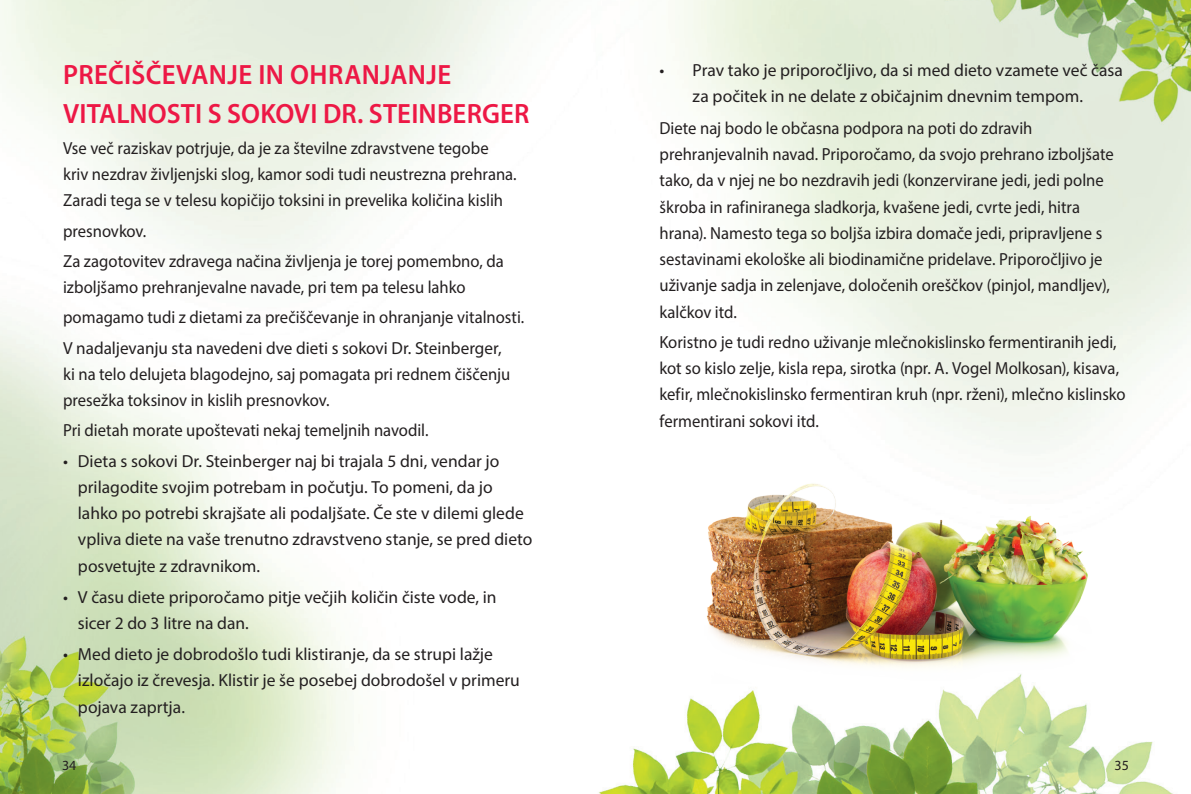
<style>
.page{position:relative;width:1191px;height:794px;background:#fff}
.page>*{position:absolute;margin:0;border:0;box-sizing:border-box;transform-origin:0 0}
.t1{font:600 28px/38.5px "Myriad Pro";letter-spacing:.005em;color:#ed1845;scale:.96 1}
.t2{font:17.5px/26.2px "Myriad Pro";color:#231f20;scale:.95 1}
.t3{font:17.5px/26.2px "Myriad Pro";color:#231f20}
.t4{font:14px "Myriad Pro";color:#231f20}
</style>
<div class="page">
<img style="left:0;top:0;width:1191px;height:794px">
<img style="left:681px;top:439px;width:431px;height:244px">
<h1 class="t1" style="left:63px;top:55px;width:487px">PREČiŠČEVANJE IN OHRANJANJE<br>VITALNOSTI S SOKOVI DR. STEINBERGER</h1>
<p class="t2" style="left:63px;top:135px;width:479px">Vse več raziskav potrjuje, da je za številne zdravstvene tegobe kriv nezdrav življenjski slog, kamor sodi tudi neustrezna prehrana.<br>Zaradi tega se v telesu kopičijo toksini in prevelika količina kislih</p>
<p class="t2" style="left:63px;top:215px;width:465px;line-height:30.3px">presnovkov.<br>Za zagotovitev zdravega načina življenja je torej pomembno, da</p>
<p class="t2" style="left:63px;top:272px;width:487px;line-height:30.3px">izboljšamo prehranjevalne navade, pri tem pa telesu lahko pomagamo tudi z dietami za prečiščevanje in ohranjanje vitalnosti.<br>V nadaljevanju sta navedeni dve dieti s sokovi Dr. Steinberger,</p>
<p class="t2" style="left:63px;top:360px;width:472px">ki na telo delujeta blagodejno, saj pomagata pri rednem čiščenju presežka toksinov in kislih presnovkov.</p>
<p class="t2" style="left:63px;top:417px;width:386px">Pri dietah morate upoštevati nekaj temeljnih navodil.</p>
<p class="t3" style="left:78px;top:447px;width:456px;text-indent:-15px">• Dieta s sokovi Dr. Steinberger naj bi trajala 5 dni, vendar jo prilagodite svojim potrebam in počutju. To pomeni, da jo lahko po potrebi skrajšate ali podaljšate. Če ste v dilemi glede vpliva diete na vaše trenutno zdravstveno stanje, se pred dieto posvetujte z zdravnikom.</p>
<p class="t3" style="left:78px;top:583px;width:420px;text-indent:-15px">• V času diete priporočamo pitje večjih količin čiste vode, in sicer 2 do 3 litre na dan.</p>
<p class="t3" style="left:78px;top:641px;width:443px;text-indent:-15px">• Med dieto je dobrodošlo tudi klistiranje, da se strupi lažje izločajo iz črevesja. Klistir je še posebej dobrodošel v primeru pojava zaprtja.</p>
<p class="t3" style="left:659px;top:57px;width:465px;text-align:center">• Prav tako je priporočljivo, da si med dieto vzamete več časa za počitek in ne delate z običajnim dnevnim tempom.</p>
<p class="t2" style="left:659px;top:115px;width:479px">Diete naj bodo le občasna podpora na poti do zdravih prehranjevalnih navad. Priporočamo, da svojo prehrano izboljšate tako, da v njej ne bo nezdravih jedi (konzervirane jedi, jedi polne škroba in rafiniranega sladkorja, kvašene jedi, cvrte jedi, hitra hrana). Namesto tega so boljša izbira domače jedi, pripravljene s sestavinami ekološke ali biodinamične pridelave. Priporočljivo je uživanje sadja in zelenjave, določenih oreščkov (pinjol, mandljev), kalčkov itd.</p>
<p class="t2" style="left:659px;top:329px;width:492px">Koristno je tudi redno uživanje mlečnokislinsko fermentiranih jedi, kot so kislo zelje, kisla repa, sirotka (npr. A. Vogel Molkosan), kisava, kefir, mlečnokislinsko fermentiran kruh (npr. rženi), mlečno kislinsko fermentirani sokovi itd.</p>
<p class="t4" style="left:62px;top:756px;width:16px">34</p>
<p class="t4" style="left:1114px;top:756px;width:16px">35</p>
</div>
